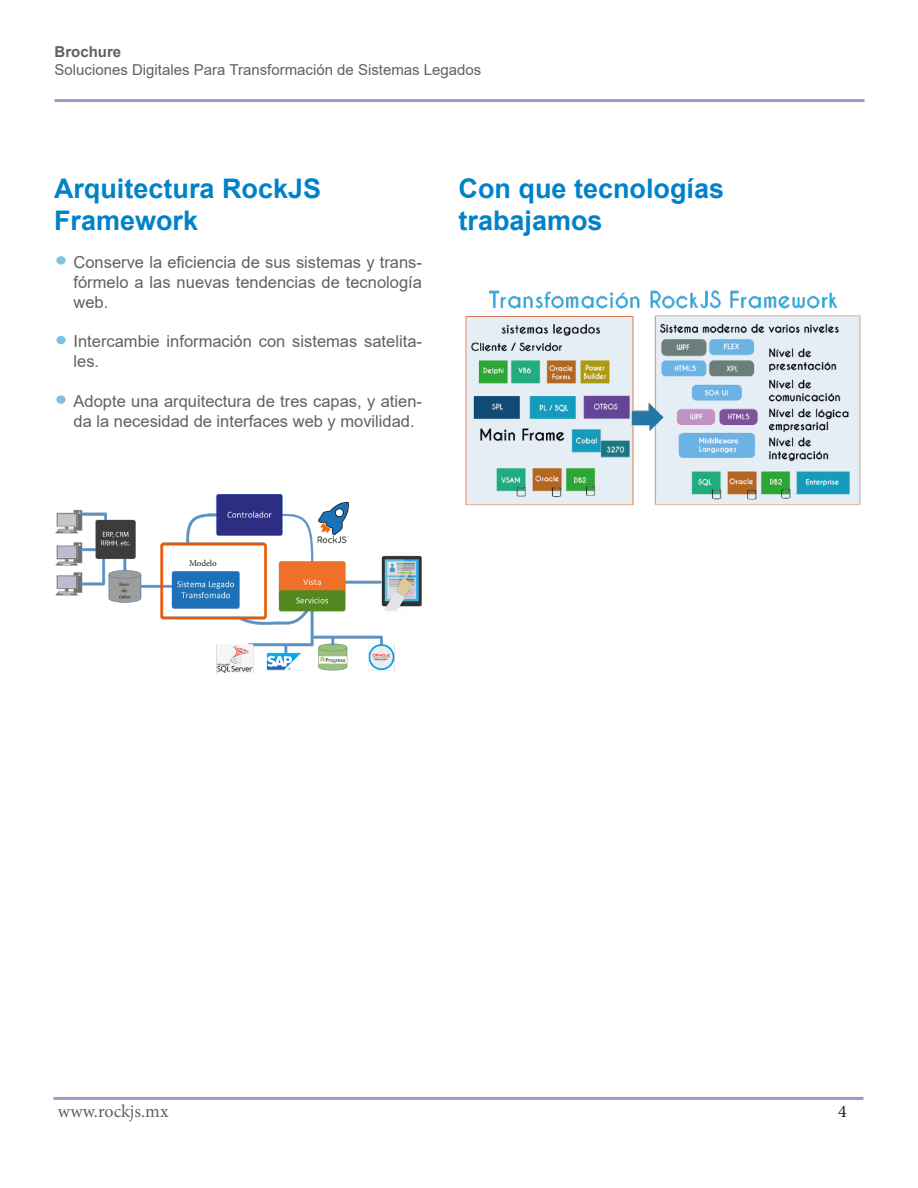
<style>
.page{position:relative;width:918px;height:1188px;background:#fff}
.page>*{position:absolute;margin:0;border:0;box-sizing:border-box;transform-origin:0 0}
.t1{font:700 27px "Arial";color:#0082c9}
.t2{font:18px "Minion Pro";color:#616164}
.t3{font:18px "Minion Pro";color:#231f20}
.t4{font:16.5px/19.8px "Arial";color:#616164}
.t5{font:15px "Arial";color:#616164}
.t6{font:700 15px "Arial";color:#616164}
.t7{font:9px "Minion Pro";color:#231f20}
</style>
<div class="page">
<hr style="left:54px;top:1097px;width:810px;height:3px;background:#253f8e">
<hr style="left:55px;top:99px;width:810px;height:3px;background:#253f8e">
<img style="left:55px;top:495px;width:367px;height:179px">
<svg style="left:56px;top:256px;width:10px;height:9px"></svg>
<svg style="left:56px;top:336px;width:10px;height:8px"></svg>
<svg style="left:56px;top:395px;width:10px;height:9px"></svg>
<div style="left:185px;top:552px;width:42px;height:16px;background:#fff"></div>
<img style="left:465px;top:290px;width:396px;height:216px">
<p class="t6" style="left:55px;top:41px;width:68px">Brochure</p>
<p class="t5" style="left:55px;top:60px;width:428px">Soluciones Digitales Para Transformación de Sistemas Legados</p>
<p class="t1" style="left:54px;top:169px;width:269px">Arquitectura RockJS</p>
<p class="t1" style="left:54px;top:202px;width:146px">Framework</p>
<p class="t4" style="left:74px;top:252px;width:350px;text-align:justify">Conserve la eficiencia de sus sistemas y trans&shy;fórmelo a las nuevas tendencias de tecnología web.</p>
<p class="t4" style="left:74px;top:332px;width:350px">Intercambie información con sistemas satelita&shy;les.</p>
<p class="t4" style="left:74px;top:391px;width:350px">Adopte una arquitectura de tres capas, y atien&shy;da la necesidad de interfaces web y movilidad.</p>
<p class="t1" style="left:459px;top:169px;width:267px">Con que tecnologías</p>
<p class="t1" style="left:459px;top:202px;width:146px">trabajamos</p>
<p class="t7" style="left:189px;top:557px;width:29px">Modelo</p>
<p class="t2" style="left:58px;top:1100px;width:112px">www.rockjs.mx</p>
<p class="t3" style="left:838px;top:1100px;width:10px">4</p>
</div>
